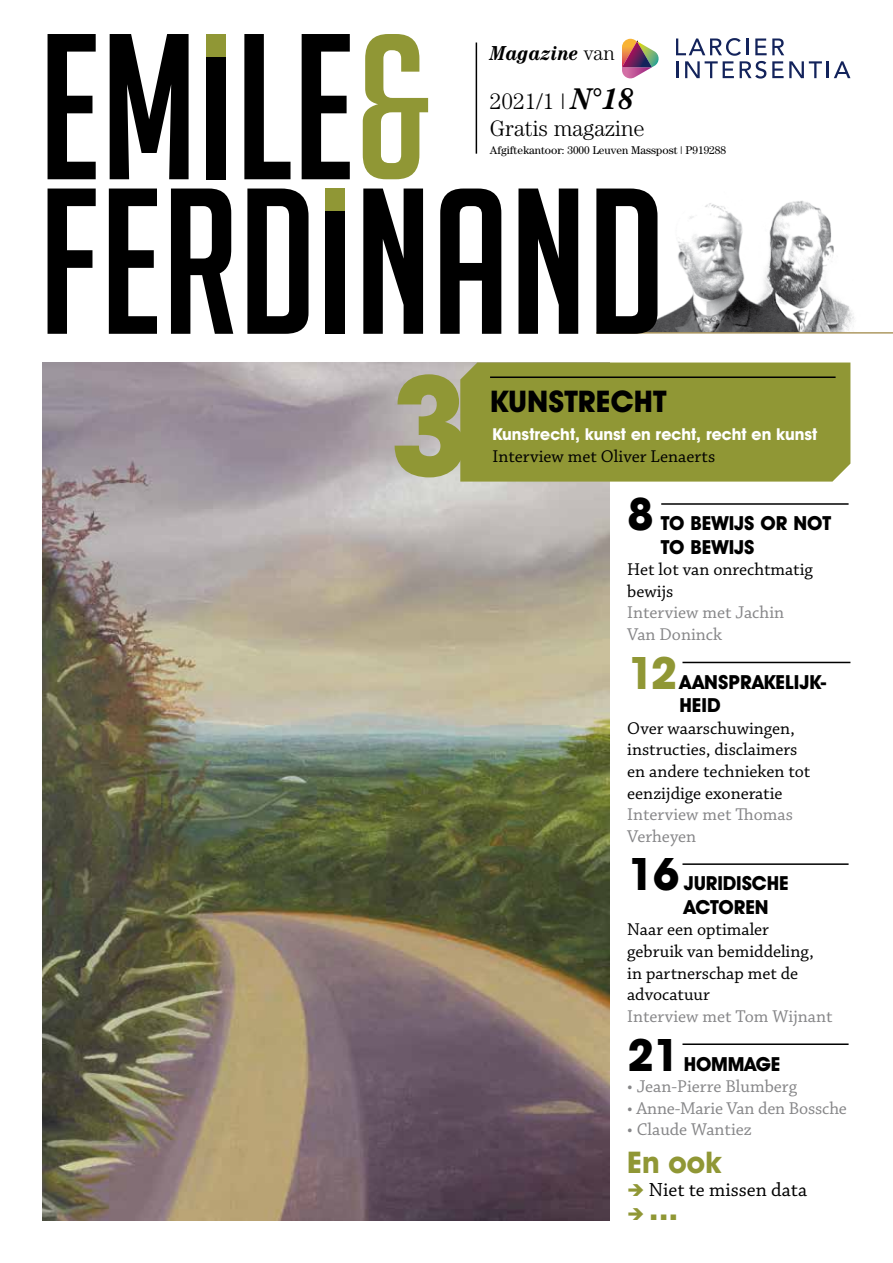
<style>
.page{position:relative;width:893px;height:1263px;background:#fff}
.page>*{position:absolute;margin:0;border:0;box-sizing:border-box;transform-origin:0 0}
.t1{font:202.35px/154.5px "Big Noodle Titling";color:#000}
.t2{font:700 139.5px "Avant Garde IT Cby BT";color:#909735}
.t3{font:700 45px "Avant Garde IT Cby BT";color:#000}
.t4{font:700 45px "Avant Garde IT Cby BT";color:#909735}
.t5{font:700 33.3px "Avant Garde IT Cby BT";color:#909735}
.t6{font:700 30px "Avant Garde IT Cby BT";color:#000}
.t7{font:700 30px "Avant Garde IT Cby BT";color:#909735}
.t8{font:300 22.5px/27px "Century";color:#000}
.t9{font:italic 700 20.25px "Century";color:#000;scale:.9 1}
.t10{font:19.95px "Chaparral Pro";color:#000}
.t11{font:700 19.5px/23.4px "Avant Garde IT Cby BT";color:#000}
.t12{font:18px/21.6px "Chaparral Pro";color:#000}
.t13{font:18px/21.6px "Chaparral Pro";color:#868688}
.t14{font:700 16.5px "Avant Garde IT Cby BT";color:#fff}
.t15{font:11.25px "Century";color:#000}
.s1{color:#909735}
.s2{font-weight:300;font-style:normal}
.s3{font-weight:700;font-style:italic;font-size:30px}
</style>
<div class="page">
<img style="left:642px;top:200px;width:212px;height:132px">
<hr style="left:596px;top:332px;width:297px;height:2px;background:#ae9962">
<div style="left:326px;top:188px;width:19px;height:23px;background:#909735"></div>
<hr style="left:476px;top:43px;width:1px;height:111px;background:#000">
<div style="left:207px;top:34px;width:19px;height:23px;background:#909735"></div>
<svg style="left:676px;top:38px;width:174px;height:41px"></svg>
<svg style="left:622px;top:39px;width:37px;height:40px"></svg>
<img style="left:43px;top:362px;width:566px;height:858px">
<hr style="left:661px;top:503px;width:188px;height:2px;background:#000">
<hr style="left:682px;top:662px;width:168px;height:1px;background:#000">
<hr style="left:682px;top:863px;width:167px;height:2px;background:#000">
<hr style="left:682px;top:1043px;width:167px;height:2px;background:#000">
<div style="left:460px;top:362px;width:390px;height:120px;background:#909735"></div>
<hr style="left:490px;top:376px;width:346px;height:2px;background:#000">
<h1 class="t1" style="left:38px;top:30px;width:629px">EMILE<span class="s1">&amp;<br></span>FERDINAND</h1>
<p class="t9" style="left:490px;top:42px;width:140px">Magazine <span class="s2">van</span></p>
<p class="t8" style="left:490px;top:87px;width:156px">2021/1 | <span class="s3">N°18<br></span>Gratis magazine</p>
<p class="t15" style="left:490px;top:143px;width:238px">Afgiftekantoor: 3000 Leuven Masspost | P919288</p>
<h2 class="t2" style="left:388px;top:341px;width:85px">3</h2>
<h3 class="t6" style="left:490px;top:383px;width:178px">KUNSTRECHT</h3>
<p class="t14" style="left:492px;top:424px;width:326px">Kunstrecht, kunst en recht, recht en kunst</p>
<p class="t12" style="left:492px;top:446px;width:224px">Interview met Oliver Lenaerts</p>
<h3 class="t3" style="left:627px;top:487px;width:28px">8</h3>
<p class="t11" style="left:661px;top:511px;width:172px">TO BEWIJS OR NOT<br>TO BEWIJS</p>
<p class="t12" style="left:627px;top:559px;width:187px">Het lot van onrechtmatig bewijs</p>
<p class="t13" style="left:627px;top:603px;width:158px">Interview met Jachin<br>Van Doninck</p>
<h3 class="t4" style="left:627px;top:645px;width:52px">12</h3>
<p class="t11" style="left:679px;top:670px;width:149px">AANSPRAKELIJK-<br>HEID</p>
<p class="t12" style="left:627px;top:718px;width:185px">Over waarschuwingen, instructies, disclaimers en andere technieken tot eenzijdige exoneratie</p>
<p class="t13" style="left:627px;top:804px;width:167px">Interview met Thomas<br>Verheyen</p>
<h3 class="t3" style="left:627px;top:847px;width:54px">16</h3>
<p class="t11" style="left:684px;top:872px;width:106px">JURIDISCHE<br>ACTOREN</p>
<p class="t12" style="left:627px;top:920px;width:188px">Naar een optimaler gebruik van bemiddeling, in partnerschap met de advocatuur</p>
<p class="t13" style="left:627px;top:1006px;width:207px">Interview met Tom Wijnant</p>
<h3 class="t3" style="left:627px;top:1027px;width:54px">21</h3>
<p class="t11" style="left:684px;top:1052px;width:98px">HOMMAGE</p>
<p class="t13" style="left:627px;top:1076px;width:171px">• Jean-Pierre Blumberg</p>
<p class="t13" style="left:627px;top:1098px;width:221px">• Anne-Marie Van den Bossche</p>
<p class="t13" style="left:627px;top:1119px;width:126px">• Claude Wantiez</p>
<h3 class="t7" style="left:627px;top:1143px;width:95px">En ook</h3>
<p class="t10" style="left:627px;top:1179px;width:181px"><span class="s1">➔</span> Niet te missen data</p>
<h3 class="t5" style="left:627px;top:1188px;width:53px">➔ ...</h3>
</div>
